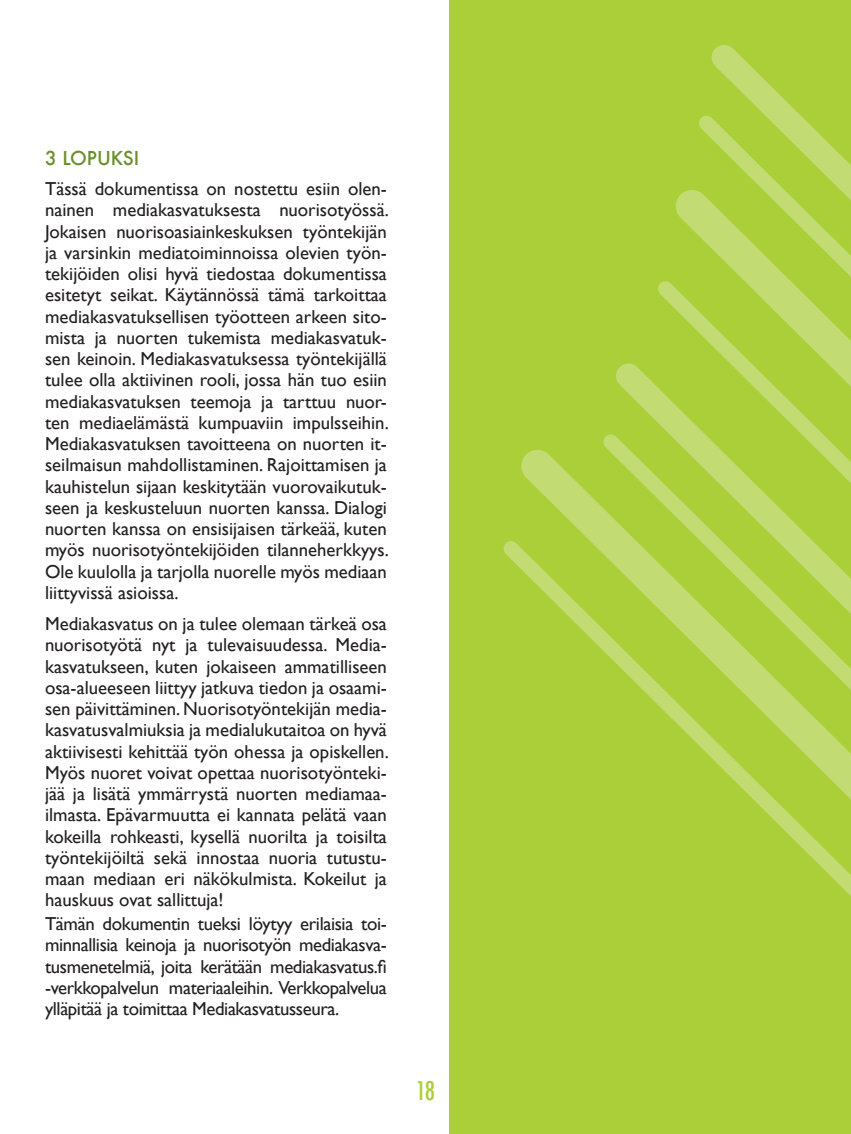
<style>
.page{position:relative;width:851px;height:1134px;background:#fff}
.page>*{position:absolute;margin:0;border:0;box-sizing:border-box;transform-origin:0 0}
.t1{font:500 condensed 25px "Futura";color:#abcf38}
.leipis{font:18.75px/21.2px "Gill Sans";color:#231f20;text-align:justify}
.otsikot{font:500 18.75px "Futura";color:#6b8f2a}
</style>
<div class="page">
<div style="left:449px;top:0;width:401px;height:1134px;background:#abcf38"></div>
<svg style="left:616px;top:363px;width:28px;height:46px"></svg>
<svg style="left:711px;top:45px;width:76px;height:57px"></svg>
<svg style="left:521px;top:449px;width:68px;height:78px"></svg>
<svg style="left:589px;top:434px;width:55px;height:93px"></svg>
<svg style="left:685px;top:102px;width:165px;height:166px"></svg>
<svg style="left:503px;top:527px;width:347px;height:368px"></svg>
<svg style="left:644px;top:268px;width:206px;height:613px"></svg>
<p class="otsikot" style="left:45px;top:145px;width:96px">3 LOPUKSI</p>
<p class="leipis" style="left:45px;top:178px;width:345px">Tässä dokumentissa on nostettu esiin olen&shy;nainen mediakasvatuksesta nuorisotyössä.<br>Jokaisen nuorisoasiainkeskuksen työntekijän ja varsinkin mediatoiminnoissa olevien työn&shy;tekijöiden olisi hyvä tiedostaa dokumentissa esitetyt seikat. Käytännössä tämä tarkoittaa mediakasvatuksellisen työotteen arkeen sito&shy;mista ja nuorten tukemista mediakasvatuk&shy;sen keinoin. Mediakasvatuksessa työntekijällä tulee olla aktiivinen rooli, jossa hän tuo esiin mediakasvatuksen teemoja ja tarttuu nuor&shy;ten mediaelämästä kumpuaviin impulsseihin.<br>Mediakasvatuksen tavoitteena on nuorten it&shy;seilmaisun mahdollistaminen. Rajoittamisen ja kauhistelun sijaan keskitytään vuorovaikutuk&shy;seen ja keskusteluun nuorten kanssa. Dialogi nuorten kanssa on ensisijaisen tärkeää, kuten myös nuorisotyöntekijöiden tilanneherkkyys.<br>Ole kuulolla ja tarjolla nuorelle myös mediaan liittyvissä asioissa.</p>
<p class="leipis" style="left:45px;top:613px;width:345px">Mediakasvatus on ja tulee olemaan tärkeä osa nuorisotyötä nyt ja tulevaisuudessa. Media&shy;kasvatukseen, kuten jokaiseen ammatilliseen osa-alueeseen liittyy jatkuva tiedon ja osaami&shy;sen päivittäminen. Nuorisotyöntekijän media&shy;kasvatusvalmiuksia ja medialukutaitoa on hyvä aktiivisesti kehittää työn ohessa ja opiskellen.<br>Myös nuoret voivat opettaa nuorisotyönteki&shy;jää ja lisätä ymmärrystä nuorten mediamaa&shy;ilmasta. Epävarmuutta ei kannata pelätä vaan kokeilla rohkeasti, kysellä nuorilta ja toisilta työntekijöiltä sekä innostaa nuoria tutustu&shy;maan mediaan eri näkökulmista. Kokeilut ja hauskuus ovat sallittuja!</p>
<p class="leipis" style="left:45px;top:913px;width:343px">Tämän dokumentin tueksi löytyy erilaisia toi&shy;minnallisia keinoja ja nuorisotyön mediakasva&shy;tusmenetelmiä, joita kerätään mediakasvatus.fi -verkkopalvelun materiaaleihin. Verkkopalvelua ylläpitää ja toimittaa Mediakasvatusseura.</p>
<h1 class="t1" style="left:416px;top:1075px;width:21px">18</h1>
</div>
